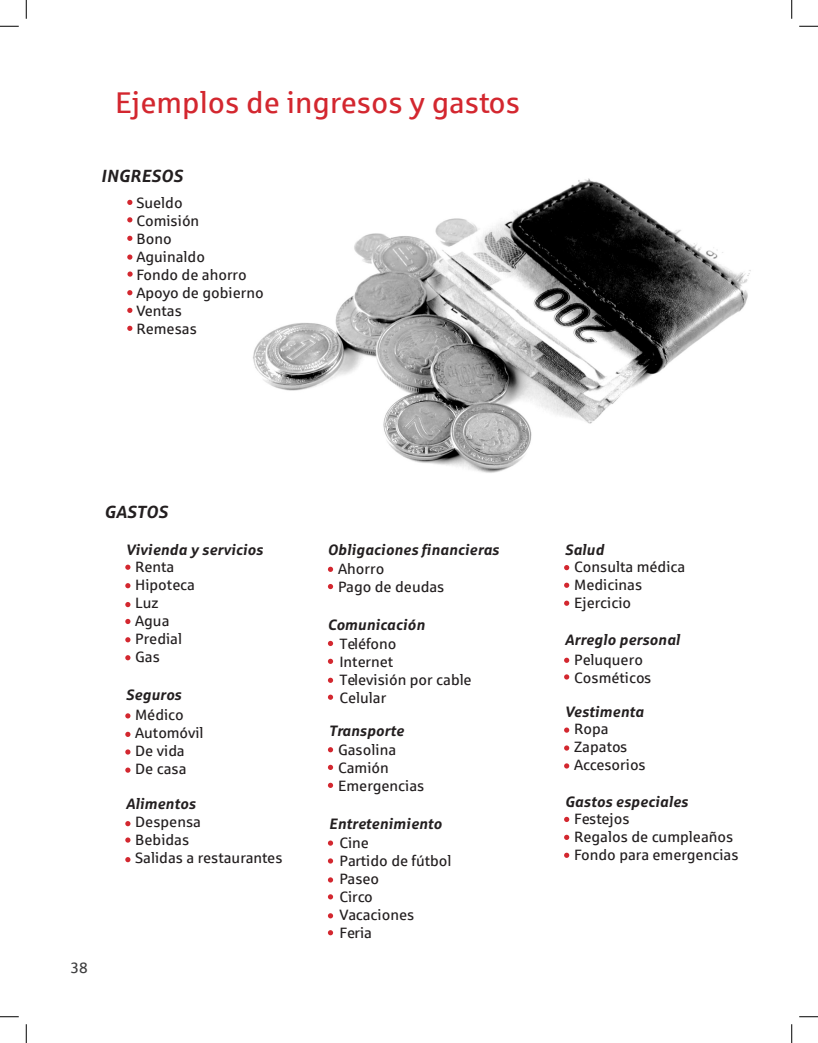
<style>
.page{position:relative;width:818px;height:1043px;background:#fff}
.page>*{position:absolute;margin:0;border:0;box-sizing:border-box;transform-origin:0 0}
.t1{font:30px "Sparkasse Rg";color:#d3272f}
.t2{font:italic 700 17.5px "Sparkasse Rg";color:#231f20}
.t3{font:15px/18px "Sparkasse Rg";color:#231f20}
.t4{font:italic 700 15px "Sparkasse Rg";color:#231f20}
.t5{font:15px "Sparkasse Rg";color:#3e3e3f}
</style>
<div class="page">
<img style="left:253px;top:178px;width:498px;height:295px">
<svg style="left:127px;top:200px;width:5px;height:5px"></svg>
<svg style="left:127px;top:217px;width:5px;height:5px"></svg>
<svg style="left:127px;top:236px;width:5px;height:5px"></svg>
<svg style="left:127px;top:254px;width:5px;height:6px"></svg>
<svg style="left:127px;top:271px;width:6px;height:6px"></svg>
<svg style="left:127px;top:290px;width:5px;height:5px"></svg>
<svg style="left:127px;top:308px;width:5px;height:5px"></svg>
<svg style="left:127px;top:326px;width:5px;height:5px"></svg>
<svg style="left:125px;top:564px;width:5px;height:6px"></svg>
<svg style="left:125px;top:583px;width:5px;height:5px"></svg>
<svg style="left:125px;top:602px;width:5px;height:5px"></svg>
<svg style="left:125px;top:619px;width:5px;height:5px"></svg>
<svg style="left:125px;top:637px;width:5px;height:5px"></svg>
<svg style="left:125px;top:655px;width:5px;height:5px"></svg>
<svg style="left:328px;top:566px;width:5px;height:6px"></svg>
<svg style="left:328px;top:584px;width:5px;height:5px"></svg>
<svg style="left:328px;top:641px;width:5px;height:5px"></svg>
<svg style="left:328px;top:658px;width:5px;height:6px"></svg>
<svg style="left:328px;top:677px;width:5px;height:6px"></svg>
<svg style="left:328px;top:694px;width:5px;height:5px"></svg>
<svg style="left:564px;top:565px;width:5px;height:5px"></svg>
<svg style="left:564px;top:582px;width:5px;height:6px"></svg>
<svg style="left:564px;top:600px;width:5px;height:6px"></svg>
<svg style="left:564px;top:657px;width:5px;height:6px"></svg>
<svg style="left:564px;top:674px;width:5px;height:5px"></svg>
<svg style="left:564px;top:727px;width:5px;height:5px"></svg>
<svg style="left:564px;top:745px;width:5px;height:5px"></svg>
<svg style="left:564px;top:763px;width:5px;height:5px"></svg>
<svg style="left:564px;top:816px;width:5px;height:6px"></svg>
<svg style="left:564px;top:834px;width:5px;height:6px"></svg>
<svg style="left:564px;top:852px;width:5px;height:5px"></svg>
<svg style="left:328px;top:747px;width:5px;height:5px"></svg>
<svg style="left:328px;top:764px;width:5px;height:6px"></svg>
<svg style="left:328px;top:782px;width:5px;height:6px"></svg>
<svg style="left:125px;top:821px;width:5px;height:5px"></svg>
<svg style="left:125px;top:837px;width:5px;height:5px"></svg>
<svg style="left:125px;top:857px;width:5px;height:5px"></svg>
<svg style="left:125px;top:713px;width:5px;height:5px"></svg>
<svg style="left:125px;top:731px;width:5px;height:6px"></svg>
<svg style="left:125px;top:749px;width:5px;height:5px"></svg>
<svg style="left:125px;top:767px;width:5px;height:5px"></svg>
<svg style="left:328px;top:840px;width:5px;height:5px"></svg>
<svg style="left:328px;top:858px;width:5px;height:5px"></svg>
<svg style="left:328px;top:877px;width:5px;height:5px"></svg>
<svg style="left:328px;top:894px;width:5px;height:5px"></svg>
<svg style="left:328px;top:913px;width:5px;height:5px"></svg>
<svg style="left:328px;top:930px;width:5px;height:5px"></svg>
<svg style="left:0;top:25px;width:19px;height:2px"></svg>
<svg style="left:799px;top:25px;width:19px;height:2px"></svg>
<svg style="left:0;top:1016px;width:19px;height:1px"></svg>
<svg style="left:799px;top:1016px;width:19px;height:1px"></svg>
<svg style="left:25px;top:0;width:2px;height:19px"></svg>
<svg style="left:25px;top:1024px;width:2px;height:18px"></svg>
<svg style="left:791px;top:0;width:1px;height:19px"></svg>
<svg style="left:791px;top:1024px;width:1px;height:18px"></svg>
<h1 class="t1" style="left:115px;top:84px;width:406px">Ejemplos de ingresos y gastos</h1>
<p class="t2" style="left:101px;top:164px;width:83px">INGRESOS</p>
<p class="t3" style="left:136px;top:193px;width:129px">Sueldo<br>Comisión<br>Bono<br>Aguinaldo<br>Fondo de ahorro<br>Apoyo de gobierno<br>Ventas<br>Remesas</p>
<p class="t2" style="left:104px;top:500px;width:65px">GASTOS</p>
<p class="t4" style="left:126px;top:540px;width:139px">Vivienda y servicios</p>
<p class="t3" style="left:135px;top:557px;width:61px">Renta<br>Hipoteca<br>Luz<br>Agua<br>Predial<br>Gas</p>
<p class="t4" style="left:126px;top:685px;width:57px">Seguros</p>
<p class="t3" style="left:135px;top:705px;width:70px">Médico<br>Automóvil<br>De vida<br>De casa</p>
<p class="t4" style="left:126px;top:794px;width:71px">Alimentos</p>
<p class="t3" style="left:135px;top:812px;width:149px">Despensa<br>Bebidas<br>Salidas a restaurantes</p>
<p class="t5" style="left:70px;top:958px;width:19px">38</p>
<p class="t4" style="left:327px;top:540px;width:173px">Obligaciones financieras</p>
<p class="t3" style="left:338px;top:559px;width:108px">Ahorro<br>Pago de deudas</p>
<p class="t4" style="left:327px;top:614px;width:99px">Comunicación</p>
<p class="t3" style="left:339px;top:634px;width:134px">Teléfono<br>Internet<br>Televisión por cable<br>Celular</p>
<p class="t4" style="left:329px;top:721px;width:76px">Transporte</p>
<p class="t3" style="left:338px;top:740px;width:88px">Gasolina<br>Camión<br>Emergencias</p>
<p class="t4" style="left:329px;top:814px;width:114px">Entretenimiento</p>
<p class="t3" style="left:339px;top:833px;width:114px">Cine<br>Partido de fútbol<br>Paseo<br>Circo<br>Vacaciones<br>Feria</p>
<p class="t4" style="left:564px;top:540px;width:41px">Salud</p>
<p class="t3" style="left:574px;top:557px;width:113px">Consulta médica<br>Medicinas<br>Ejercicio</p>
<p class="t4" style="left:564px;top:630px;width:117px">Arreglo personal</p>
<p class="t3" style="left:574px;top:650px;width:79px">Peluquero<br>Cosméticos</p>
<p class="t4" style="left:564px;top:702px;width:80px">Vestimenta</p>
<p class="t3" style="left:574px;top:720px;width:73px">Ropa<br>Zapatos<br>Accesorios</p>
<p class="t4" style="left:564px;top:791px;width:125px">Gastos especiales</p>
<p class="t3" style="left:574px;top:809px;width:166px">Festejos<br>Regalos de cumpleaños<br>Fondo para emergencias</p>
</div>
